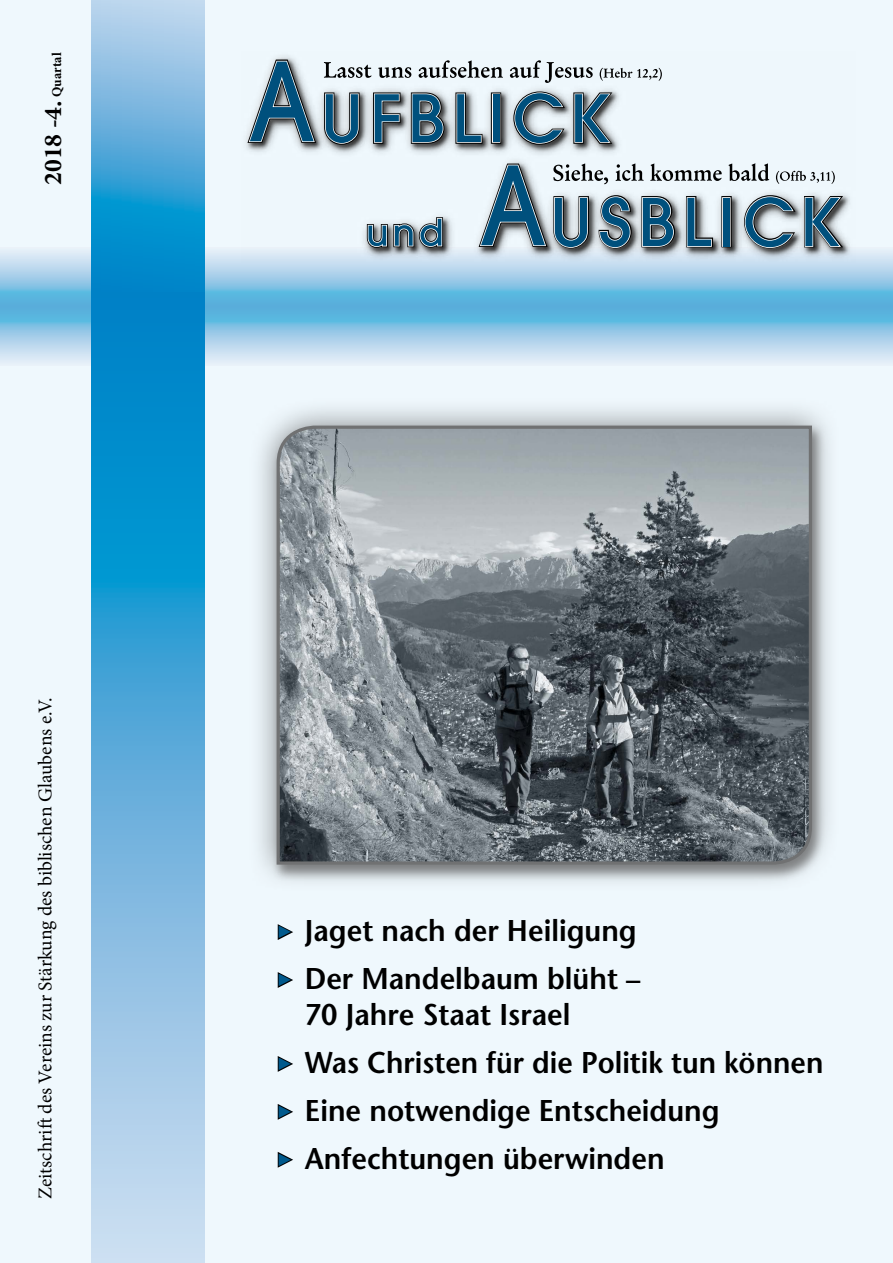
<style>
.page{position:relative;width:893px;height:1263px;background:#eff8fd}
.page>*{position:absolute;margin:0;border:0;box-sizing:border-box;transform-origin:0 0}
.t1{font:600 30px/47.8px "Stone Sans";color:#000;scale:.95 1}
.t2{font:700 25.5px "Minion Pro";color:#000}
.t3{font:19.5px "Minion Pro";color:#000}
.s1{font-size:13.5px}
.s2{font-family:"Times New Roman";font-weight:400;font-size:17.55px;color:#005a8d}
</style>
<div class="page">
<img style="left:0;top:248px;width:893px;height:117px">
<svg style="left:241px;top:51px;width:614px;height:211px;background:#d5e6f3"></svg>
<div style="left:239px;top:50px;width:612px;height:208px;background:#fff;opacity:.54"></div>
<svg style="left:365px;top:216px;width:80px;height:33px;background:#7d939f"></svg>
<div style="left:721px;top:196px;width:11px;height:51px;border:3px solid #000"></div>
<div style="left:722px;top:197px;width:9px;height:50px;border:2px solid #fff"></div>
<div style="left:723px;top:198px;width:7px;height:48px;background:#00507d"></div>
<svg style="left:742px;top:193px;width:105px;height:57px;background:#849ca9"></svg>
<svg style="left:512px;top:90px;width:104px;height:57px;background:#839aa8"></svg>
<svg style="left:510px;top:60px;width:83px;height:23px;background:#bac1c5"></svg>
<svg style="left:600px;top:68px;width:62px;height:13px"></svg>
<svg style="left:245px;top:58px;width:258px;height:88px;background:#93a9b5"></svg>
<svg style="left:476px;top:162px;width:246px;height:88px;background:#92a8b4"></svg>
<svg style="left:728px;top:163px;width:41px;height:18px"></svg>
<svg style="left:776px;top:171px;width:59px;height:13px"></svg>
<img style="left:92px;top:0;width:112px;height:1263px">
<svg style="left:276px;top:922px;width:19px;height:19px"></svg>
<svg style="left:276px;top:970px;width:19px;height:19px"></svg>
<svg style="left:276px;top:1054px;width:19px;height:19px"></svg>
<svg style="left:276px;top:1102px;width:19px;height:19px"></svg>
<svg style="left:276px;top:1150px;width:19px;height:19px"></svg>
<div style="left:249px;top:398px;width:591px;height:494px;background:#707172;opacity:.81"></div>
<svg style="left:275px;top:424px;width:539px;height:442px;background:#767e84"></svg>
<p class="t2" style="left:35px;top:185px;width:134px;rotate:-90deg">2018 -4. <span class="s1">Quartal</span></p>
<p class="t3" style="left:32px;top:1199px;width:503px;rotate:-90deg">Zeitschrift des Vereins zur Stärkung des biblischen Glaubens e.V.</p>
<p class="t1" style="left:276px;top:907px;width:385px"><span class="s2">►</span> Jaget nach der Heiligung <span class="s2">►</span> Der Mandelbaum blüht –</p>
<p class="t1" style="left:276px;top:990px;width:577px;text-indent:28px">70 Jahre Staat Israel<br><span class="s2">►</span> Was Christen für die Politik tun können <span class="s2">►</span> Eine notwendige Entscheidung<br><span class="s2">►</span> Anfechtungen überwinden</p>
</div>
